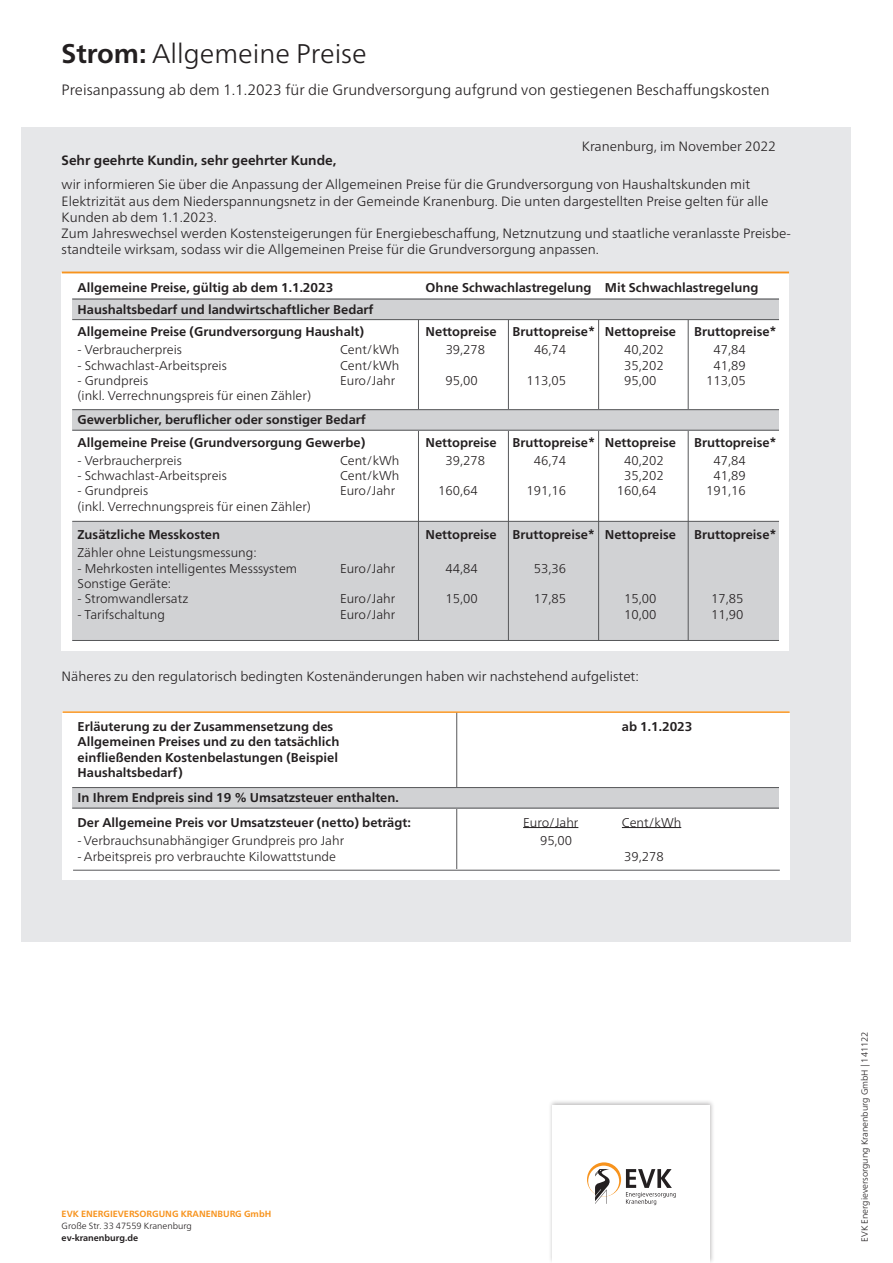
<style>
.page{position:relative;width:893px;height:1263px;background:#fff}
.page>*{position:absolute;margin:0;border:0;box-sizing:border-box;transform-origin:0 0}
.t1{font:300 27px "Frutiger Neue LT Pro";color:#231f20}
.t2{font:300 15px "Frutiger Neue LT Pro";color:#231f20}
.t3{font:300 13.5px/16.2px "Frutiger Neue LT Pro";color:#231f20}
.t4{font:700 13.5px "Frutiger Neue LT Pro";color:#231f20}
.t5{font:700 12.75px/22.8px "Frutiger Neue LT Pro";color:#231f20}
.t6{font:300 12.75px "Frutiger Neue LT Pro";color:#231f20}
.t7{font:300 9px "Frutiger Neue LT Pro";color:#231f20}
.t8{font:700 9px "Frutiger Neue LT Pro";color:#f7931d}
.t9{font:700 9px "Frutiger Neue LT Pro";color:#231f20}
.s1{font-weight:700}
</style>
<div class="page">
<div style="left:21px;top:128px;width:829px;height:814px;background:#e6e7e9"></div>
<div style="left:548px;top:1099px;width:167px;height:164px;background:#231f20;opacity:.3"></div>
<div style="left:553px;top:1106px;width:157px;height:157px;background:#fff"></div>
<svg style="left:587px;top:1162px;width:34px;height:34px"></svg>
<div style="left:588px;top:1166px;width:31px;height:30px;background:#fff;border-radius:50%"></div>
<svg style="left:626px;top:1169px;width:50px;height:36px"></svg>
<svg style="left:595px;top:1169px;width:16px;height:35px"></svg>
<div style="left:62px;top:272px;width:727px;height:379px;background:#fff"></div>
<div style="left:72px;top:521px;width:707px;height:120px;background:#d1d2d4"></div>
<hr style="left:72px;top:521px;width:707px;height:1px;background:#57585a">
<hr style="left:72px;top:640px;width:707px;height:1px;background:#57585a">
<hr style="left:418px;top:300px;width:1px;height:340px;background:#57585a">
<hr style="left:508px;top:319px;width:1px;height:321px;background:#57585a">
<hr style="left:688px;top:319px;width:1px;height:321px;background:#57585a">
<hr style="left:598px;top:300px;width:1px;height:340px;background:#57585a">
<div style="left:72px;top:299px;width:707px;height:21px;background:#d1d2d4"></div>
<hr style="left:72px;top:299px;width:707px;height:1px;background:#57585a">
<hr style="left:72px;top:319px;width:707px;height:1px;background:#57585a">
<div style="left:72px;top:409px;width:707px;height:22px;background:#d1d2d4"></div>
<hr style="left:72px;top:409px;width:707px;height:1px;background:#57585a">
<hr style="left:72px;top:430px;width:707px;height:1px;background:#57585a">
<hr style="left:62px;top:272px;width:727px;height:1px;background:#f7931d">
<div style="left:63px;top:712px;width:727px;height:158px;background:#fff"></div>
<hr style="left:63px;top:711px;width:727px;height:2px;background:#f7931d">
<hr style="left:456px;top:713px;width:1px;height:157px;background:#57585a">
<div style="left:72px;top:787px;width:707px;height:21px;background:#d1d2d4"></div>
<hr style="left:72px;top:787px;width:707px;height:1px;background:#57585a">
<hr style="left:72px;top:808px;width:707px;height:1px;background:#57585a">
<hr style="left:523px;top:827px;width:55px;height:1px;background:#231f20">
<hr style="left:622px;top:827px;width:59px;height:1px;background:#231f20">
<div style="left:63px;top:870px;width:727px;height:10px;background:#fff"></div>
<hr style="left:73px;top:870px;width:707px;height:1px;background:#57585a">
<h1 class="t1" style="left:62px;top:38px;width:307px"><span class="s1">Strom:</span> Allgemeine Preise</h1>
<p class="t2" style="left:62px;top:81px;width:710px">Preisanpassung ab dem 1.1.2023 für die Grundversorgung aufgrund von gestiegenen Beschaffungskosten</p>
<p class="t3" style="left:582px;top:138px;width:196px">Kranenburg, im November 2022</p>
<p class="t4" style="left:62px;top:152px;width:276px">Sehr geehrte Kundin, sehr geehrter Kunde,</p>
<p class="t3" style="left:62px;top:176px;width:731px">wir informieren Sie über die Anpassung der Allgemeinen Preise für die Grundversorgung von Haushaltskunden mit Elektrizität aus dem Niederspannungsnetz in der Gemeinde Kranenburg. Die unten dargestellten Preise gelten für alle Kunden ab dem 1.1.2023.<br>Zum Jahreswechsel werden Kostensteigerungen für Energiebeschaffung, Netznutzung und staatliche veranlasste Preisbe&shy;standteile wirksam, sodass wir die Allgemeinen Preise für die Grundversorgung anpassen.</p>
<p class="t5" style="left:78px;top:276px;width:257px">Allgemeine Preise, gültig ab dem 1.1.2023</p>
<p class="t5" style="left:426px;top:276px;width:334px">Ohne Schwachlastregelung Mit Schwachlastregelung</p>
<p class="t5" style="left:78px;top:298px;width:297px">Haushaltsbedarf und landwirtschaftlicher Bedarf<br>Allgemeine Preise (Grundversorgung Haushalt)</p>
<p class="t5" style="left:426px;top:320px;width:252px">Nettopreise Bruttopreise* Nettopreise</p>
<p class="t5" style="left:694px;top:320px;width:84px">Bruttopreise*</p>
<p class="t6" style="left:78px;top:342px;width:106px">- Verbraucherpreis</p>
<p class="t6" style="left:340px;top:342px;width:61px">Cent/kWh</p>
<p class="t6" style="left:446px;top:342px;width:41px">39,278</p>
<p class="t6" style="left:534px;top:342px;width:34px">46,74</p>
<p class="t6" style="left:624px;top:342px;width:41px">40,202</p>
<p class="t6" style="left:713px;top:342px;width:34px">47,84</p>
<p class="t6" style="left:78px;top:358px;width:151px">- Schwachlast-Arbeitspreis</p>
<p class="t6" style="left:340px;top:358px;width:61px">Cent/kWh</p>
<p class="t6" style="left:624px;top:358px;width:41px">35,202</p>
<p class="t6" style="left:713px;top:358px;width:34px">41,89</p>
<p class="t6" style="left:78px;top:373px;width:72px">- Grundpreis</p>
<p class="t6" style="left:340px;top:373px;width:57px">Euro/Jahr</p>
<p class="t6" style="left:446px;top:373px;width:34px">95,00</p>
<p class="t6" style="left:527px;top:373px;width:41px">113,05</p>
<p class="t6" style="left:624px;top:373px;width:34px">95,00</p>
<p class="t6" style="left:706px;top:373px;width:41px">113,05</p>
<p class="t6" style="left:78px;top:388px;width:235px">(inkl. Verrechnungspreis für einen Zähler)</p>
<p class="t5" style="left:78px;top:408px;width:290px">Gewerblicher, beruflicher oder sonstiger Bedarf<br>Allgemeine Preise (Grundversorgung Gewerbe)</p>
<p class="t5" style="left:426px;top:431px;width:252px">Nettopreise Bruttopreise* Nettopreise</p>
<p class="t5" style="left:694px;top:431px;width:84px">Bruttopreise*</p>
<p class="t6" style="left:78px;top:453px;width:106px">- Verbraucherpreis</p>
<p class="t6" style="left:340px;top:453px;width:61px">Cent/kWh</p>
<p class="t6" style="left:446px;top:453px;width:41px">39,278</p>
<p class="t6" style="left:534px;top:453px;width:34px">46,74</p>
<p class="t6" style="left:624px;top:453px;width:41px">40,202</p>
<p class="t6" style="left:713px;top:453px;width:34px">47,84</p>
<p class="t6" style="left:78px;top:468px;width:151px">- Schwachlast-Arbeitspreis</p>
<p class="t6" style="left:340px;top:468px;width:61px">Cent/kWh</p>
<p class="t6" style="left:624px;top:468px;width:41px">35,202</p>
<p class="t6" style="left:713px;top:468px;width:34px">41,89</p>
<p class="t6" style="left:78px;top:483px;width:72px">- Grundpreis</p>
<p class="t6" style="left:340px;top:483px;width:57px">Euro/Jahr</p>
<p class="t6" style="left:438px;top:483px;width:41px">160,64</p>
<p class="t6" style="left:527px;top:483px;width:41px">191,16</p>
<p class="t6" style="left:617px;top:483px;width:41px">160,64</p>
<p class="t6" style="left:706px;top:483px;width:41px">191,16</p>
<p class="t6" style="left:78px;top:499px;width:235px">(inkl. Verrechnungspreis für einen Zähler)</p>
<p class="t5" style="left:78px;top:523px;width:144px">Zusätzliche Messkosten</p>
<p class="t5" style="left:426px;top:523px;width:252px">Nettopreise Bruttopreise* Nettopreise</p>
<p class="t5" style="left:694px;top:523px;width:84px">Bruttopreise*</p>
<p class="t6" style="left:78px;top:545px;width:181px">Zähler ohne Leistungsmessung:</p>
<p class="t6" style="left:78px;top:561px;width:221px">- Mehrkosten intelligentes Messsystem</p>
<p class="t6" style="left:340px;top:561px;width:57px">Euro/Jahr</p>
<p class="t6" style="left:446px;top:561px;width:34px">44,84</p>
<p class="t6" style="left:534px;top:561px;width:34px">53,36</p>
<p class="t6" style="left:78px;top:576px;width:95px">Sonstige Geräte:</p>
<p class="t6" style="left:78px;top:591px;width:112px">- Stromwandlersatz</p>
<p class="t6" style="left:340px;top:591px;width:57px">Euro/Jahr</p>
<p class="t6" style="left:446px;top:591px;width:34px">15,00</p>
<p class="t6" style="left:534px;top:591px;width:34px">17,85</p>
<p class="t6" style="left:624px;top:591px;width:34px">15,00</p>
<p class="t6" style="left:711px;top:591px;width:34px">17,85</p>
<p class="t6" style="left:78px;top:607px;width:89px">- Tarifschaltung</p>
<p class="t6" style="left:340px;top:607px;width:57px">Euro/Jahr</p>
<p class="t6" style="left:624px;top:607px;width:34px">10,00</p>
<p class="t6" style="left:711px;top:607px;width:34px">11,90</p>
<p class="t3" style="left:62px;top:668px;width:579px">Näheres zu den regulatorisch bedingten Kostenänderungen haben wir nachstehend aufgelistet:</p>
<p class="t5" style="left:78px;top:715px;width:257px">Erläuterung zu der Zusammensetzung des</p>
<p class="t5" style="left:622px;top:715px;width:72px">ab 1.1.2023</p>
<p class="t5" style="left:78px;top:734px;width:263px;line-height:15.3px;text-align:justify">Allgemeinen Preises und zu den tatsächlich einfließenden Kostenbelastungen (Beispiel Haushaltsbedarf)</p>
<p class="t5" style="left:78px;top:785px;width:335px;line-height:24.8px">In Ihrem Endpreis sind 19 % Umsatzsteuer enthalten.<br>Der Allgemeine Preis vor Umsatzsteuer (netto) beträgt:</p>
<p class="t6" style="left:523px;top:815px;width:57px">Euro/Jahr</p>
<p class="t6" style="left:622px;top:815px;width:61px">Cent/kWh</p>
<p class="t6" style="left:78px;top:833px;width:268px">- Verbrauchsunabhängiger Grundpreis pro Jahr</p>
<p class="t6" style="left:540px;top:833px;width:34px">95,00</p>
<p class="t6" style="left:78px;top:849px;width:260px">- Arbeitspreis pro verbrauchte Kilowattstunde</p>
<p class="t6" style="left:624px;top:849px;width:41px">39,278</p>
<p class="t8" style="left:62px;top:1208px;width:211px">EVK ENERGIEVERSORGUNG KRANENBURG GmbH</p>
<p class="t7" style="left:62px;top:1220px;width:132px">Große Str. 33 47559 Kranenburg</p>
<p class="t9" style="left:62px;top:1232px;width:78px">ev-kranenburg.de</p>
<p class="t7" style="left:859px;top:1242px;width:212px;rotate:-90deg">EVK Energieversorgung Kranenburg GmbH | 141122</p>
</div>
